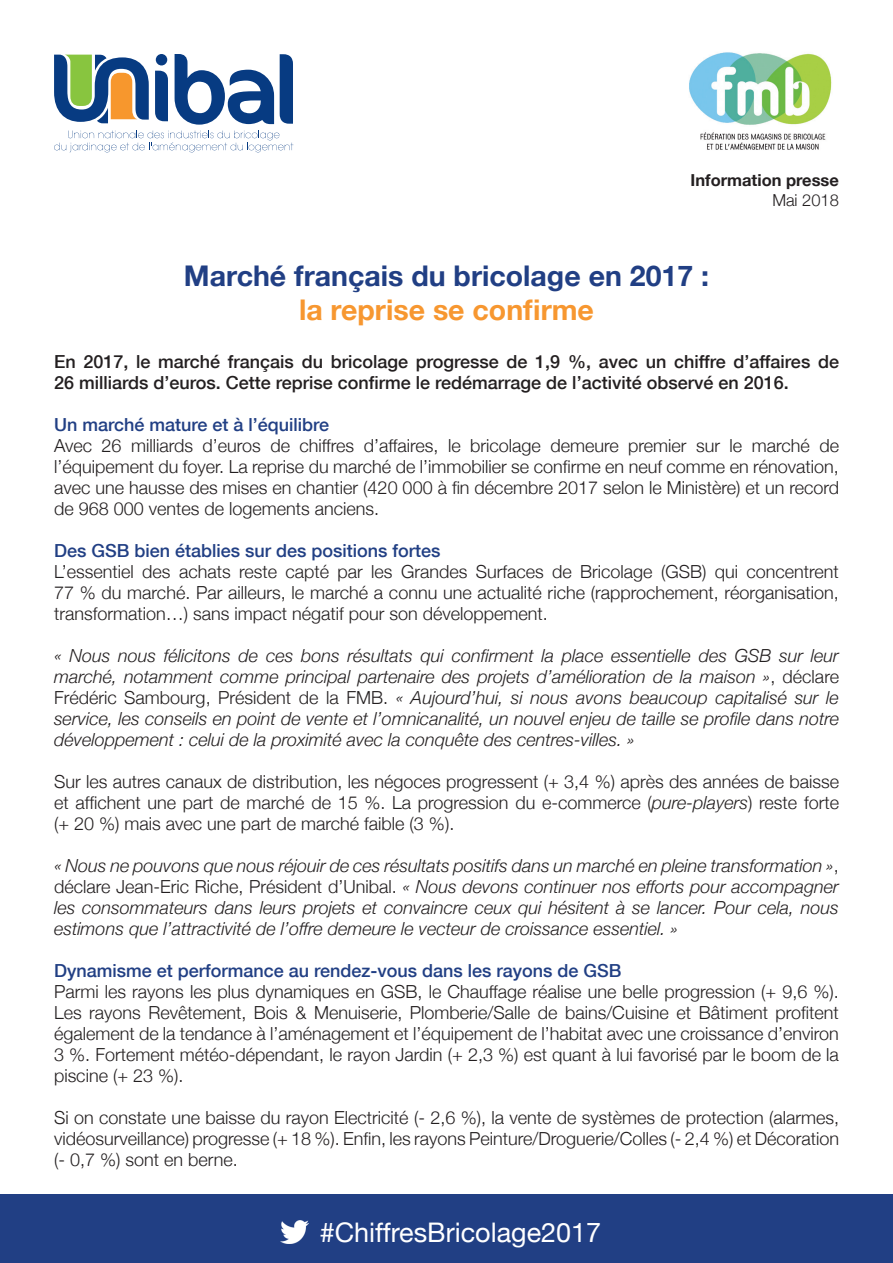
<style>
.page{position:relative;width:893px;height:1263px;background:#fff}
.page>*{position:absolute;margin:0;border:0;box-sizing:border-box;transform-origin:0 0}
.t1{font:700 28.5px "Helvetica Neue";color:#213f84}
.t2{font:700 28.5px "Helvetica Neue";color:#f79730}
.t3{font:27px "Helvetica Neue";color:#fff}
.t4{font:300 18px/21px "Helvetica Neue";color:#231f20;text-align:justify}
.t5{font:italic 300 18px/21px "Helvetica Neue";color:#231f20;text-align:justify}
.t6{font:500 18px/21px "Helvetica Neue";color:#231f20}
.t7{font:500 18px "Helvetica Neue";color:#213f84}
.t8{font:700 16.5px "Helvetica Neue";color:#231f20}
.t9{font:300 16.5px "Helvetica Neue";color:#231f20}
.s1{font-style:normal}
.s2{font-style:italic}
</style>
<div class="page">
<div style="left:0;top:1194px;width:893px;height:69px;background:#213f84"></div>
<svg style="left:155px;top:71px;width:13px;height:50px"></svg>
<svg style="left:280px;top:54px;width:13px;height:70px"></svg>
<svg style="left:175px;top:54px;width:99px;height:71px"></svg>
<div style="left:156px;top:54px;width:11px;height:11px;background:#073b82;border-radius:50%"></div>
<svg style="left:54px;top:55px;width:95px;height:68px"></svg>
<svg style="left:54px;top:131px;width:239px;height:21px"></svg>
<img style="left:280px;top:1220px;width:28px;height:23px">
<img style="left:689px;top:52px;width:143px;height:98px">
<p class="t8" style="left:690px;top:170px;width:150px">Information presse</p>
<p class="t9" style="left:772px;top:190px;width:68px">Mai 2018</p>
<h1 class="t1" style="left:184px;top:258px;width:527px">Marché français du bricolage en 2017 :</h1>
<h1 class="t2" style="left:299px;top:292px;width:296px">la reprise se confirme</h1>
<p class="t6" style="left:54px;top:351px;width:786px">En 2017, le marché français du bricolage progresse de 1,9 %, avec un chiffre d’affaires de<br>26 milliards d’euros. Cette reprise confirme le redémarrage de l’activité observé en 2016.</p>
<p class="t7" style="left:54px;top:414px;width:277px">Un marché mature et à l’équilibre</p>
<p class="t4" style="left:54px;top:435px;width:786px">Avec 26 milliards d’euros de chiffres d’affaires, le bricolage demeure premier sur le marché de l’équipement du foyer. La reprise du marché de l’immobilier se confirme en neuf comme en rénovation, avec une hausse des mises en chantier (420 000 à fin décembre 2017 selon le Ministère) et un record de 968 000 ventes de logements anciens.</p>
<p class="t7" style="left:54px;top:540px;width:388px">Des GSB bien établies sur des positions fortes</p>
<p class="t4" style="left:54px;top:561px;width:786px">L’essentiel des achats reste capté par les Grandes Surfaces de Bricolage (GSB) qui concentrent 77 % du marché. Par ailleurs, le marché a connu une actualité riche (rapprochement, réorganisation, transformation…) sans impact négatif pour son développement.</p>
<p class="t5" style="left:54px;top:645px;width:786px">« Nous nous félicitons de ces bons résultats qui confirment la place essentielle des GSB sur leur marché, notamment comme principal partenaire des projets d’amélioration de la maison »<span class="s1">, déclare Frédéric Sambourg, Président de la FMB.</span> « Aujourd’hui, si nous avons beaucoup capitalisé sur le service, les conseils en point de vente et l’omnicanalité, un nouvel enjeu de taille se profile dans notre développement : celui de la proximité avec la conquête des centres-villes. »</p>
<p class="t4" style="left:54px;top:771px;width:787px">Sur les autres canaux de distribution, les négoces progressent (+ 3,4 %) après des années de baisse et affichent une part de marché de 15 %. La progression du e-commerce (<span class="s2">pure-players</span>) reste forte (+ 20 %) mais avec une part de marché faible (3 %).</p>
<p class="t5" style="left:54px;top:855px;width:786px">« Nous ne pouvons que nous réjouir de ces résultats positifs dans un marché en pleine transformation »<span class="s1">, déclare Jean-Eric Riche, Président d’Unibal.</span> « Nous devons continuer nos efforts pour accompagner les consommateurs dans leurs projets et convaincre ceux qui hésitent à se lancer. Pour cela, nous estimons que l’attractivité de l’offre demeure le vecteur de croissance essentiel. »</p>
<p class="t7" style="left:54px;top:960px;width:569px">Dynamisme et performance au rendez-vous dans les rayons de GSB</p>
<p class="t4" style="left:54px;top:981px;width:786px">Parmi les rayons les plus dynamiques en GSB, le Chauffage réalise une belle progression (+ 9,6 %).<br>Les rayons Revêtement, Bois &amp; Menuiserie, Plomberie/Salle de bains/Cuisine et Bâtiment profitent également de la tendance à l’aménagement et l’équipement de l’habitat avec une croissance d’environ 3 %. Fortement météo-dépendant, le rayon Jardin (+ 2,3 %) est quant à lui favorisé par le boom de la piscine (+ 23 %).</p>
<p class="t4" style="left:54px;top:1107px;width:787px">Si on constate une baisse du rayon Electricité (- 2,6 %), la vente de systèmes de protection (alarmes, vidéosurveillance) progresse (+ 18 %). Enfin, les rayons Peinture/Droguerie/Colles (- 2,4 %) et Décoration (- 0,7 %) sont en berne.</p>
<h2 class="t3" style="left:320px;top:1216px;width:283px">#ChiffresBricolage2017</h2>
</div>
